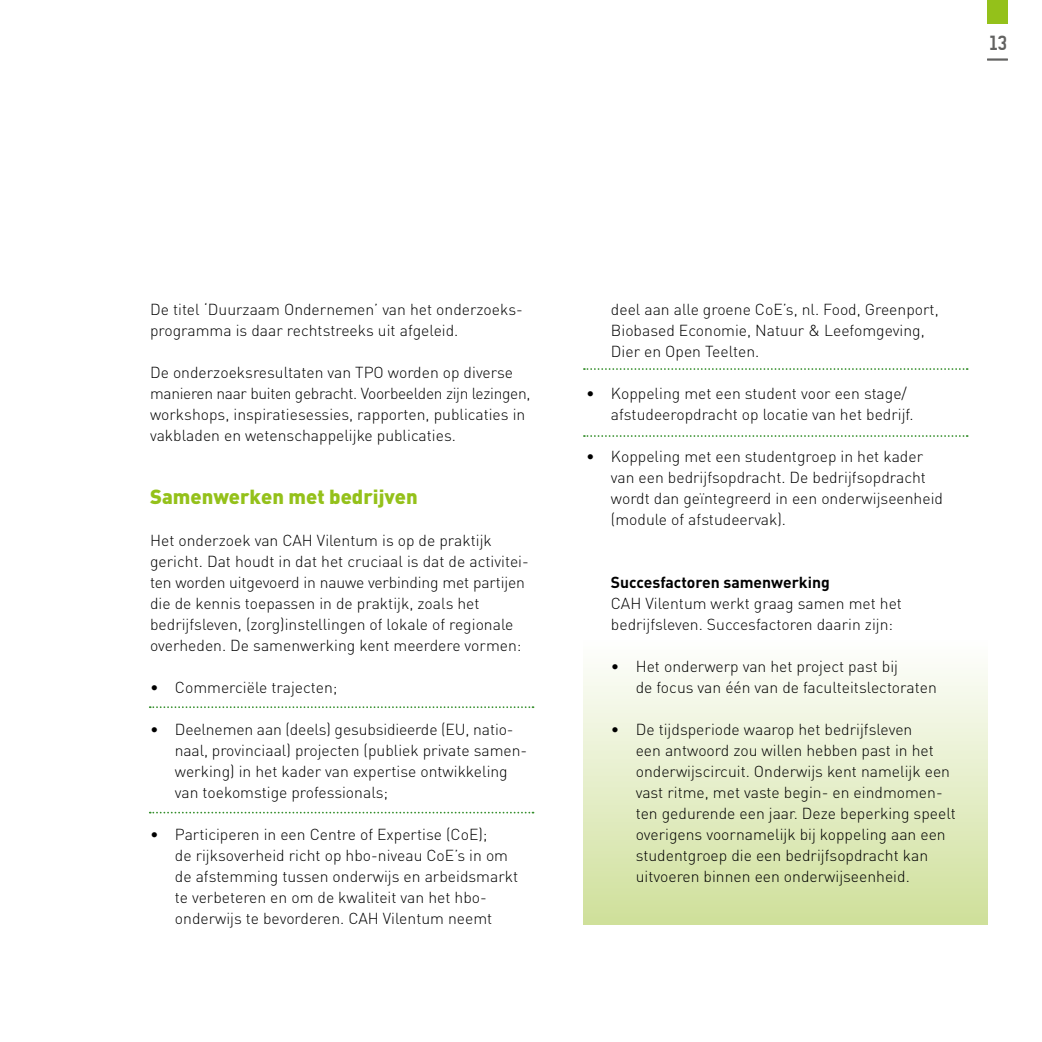
<style>
.page{position:relative;width:1042px;height:1042px;background:#fff}
.page>*{position:absolute;margin:0;border:0;box-sizing:border-box;transform-origin:0 0}
.t1{font:700 21px "A Udimat";color:#626261}
.t2{font:900 20.12px "DIN";color:#94c11a}
.t3{font:300 15.75px/21px "DIN";color:#000}
.t4{font:700 15.75px "DIN";color:#000}
</style>
<div class="page">
<div style="left:987px;top:0;width:21px;height:24px;background:#94c11a"></div>
<div style="left:583px;top:546px;width:404px;height:378px;background:linear-gradient(to bottom,#fff,#d1e1a0)"></div>
<svg style="left:987px;top:59px;width:21px;height:1px"></svg>
<svg style="left:150px;top:706px;width:383px;height:2px"></svg>
<svg style="left:150px;top:812px;width:383px;height:1px"></svg>
<svg style="left:584px;top:368px;width:383px;height:2px"></svg>
<svg style="left:584px;top:435px;width:383px;height:2px"></svg>
<h1 class="t1" style="left:990px;top:31px;width:19px">13</h1>
<p class="t3" style="left:150px;top:299px;width:374px">De titel ‘Duurzaam Ondernemen’ van het onderzoeks&shy;programma is daar rechtstreeks uit afgeleid.</p>
<p class="t3" style="left:150px;top:362px;width:382px">De onderzoeksresultaten van TPO worden op diverse manieren naar buiten gebracht. Voorbeelden zijn lezingen, workshops, inspiratiesessies, rapporten, publicaties in vakbladen en wetenschappelijke publicaties.</p>
<p class="t2" style="left:150px;top:483px;width:269px">Samenwerken met bedrijven</p>
<p class="t3" style="left:150px;top:530px;width:380px">Het onderzoek van CAH Vilentum is op de praktijk gericht. Dat houdt in dat het cruciaal is dat de activitei&shy;ten worden uitgevoerd in nauwe verbinding met partijen die de kennis toepassen in de praktijk, zoals het bedrijfsleven, (zorg)instellingen of lokale of regionale overheden. De samenwerking kent meerdere vormen:</p>
<p class="t3" style="left:150px;top:677px;width:189px">• Commerciële trajecten;</p>
<p class="t3" style="left:175px;top:719px;width:354px;text-indent:-25px">• Deelnemen aan (deels) gesubsidieerde (EU, natio&shy;naal, provinciaal) projecten (publiek private samen&shy;werking) in het kader van expertise ontwikkeling van toekomstige professionals;</p>
<p class="t3" style="left:175px;top:824px;width:345px;text-indent:-25px">• Participeren in een Centre of Expertise (CoE);<br>de rijksoverheid richt op hbo-niveau CoE’s in om de afstemming tussen onderwijs en arbeidsmarkt te verbeteren en om de kwaliteit van het hbo&shy;onderwijs te bevorderen. CAH Vilentum neemt</p>
<p class="t3" style="left:611px;top:299px;width:329px">deel aan alle groene CoE’s, nl. Food, Greenport,<br>Biobased Economie, Natuur &amp; Leefomgeving,<br>Dier en Open Teelten.</p>
<p class="t3" style="left:611px;top:383px;width:304px;text-indent:-25px">• Koppeling met een student voor een stage/ afstudeeropdracht op locatie van het bedrijf.</p>
<p class="t3" style="left:611px;top:446px;width:334px;text-indent:-25px">• Koppeling met een studentgroep in het kader van een bedrijfsopdracht. De bedrijfsopdracht wordt dan geïntegreerd in een onderwijseenheid (module of afstudeervak).</p>
<p class="t4" style="left:611px;top:572px;width:220px">Succesfactoren samenwerking</p>
<p class="t3" style="left:611px;top:593px;width:293px">CAH Vilentum werkt graag samen met het bedrijfsleven. Succesfactoren daarin zijn:</p>
<p class="t3" style="left:636px;top:656px;width:302px;text-indent:-25px">• Het onderwerp van het project past bij<br>de focus van één van de faculteitslectoraten</p>
<p class="t3" style="left:636px;top:719px;width:322px;text-indent:-25px">• De tijdsperiode waarop het bedrijfsleven<br>een antwoord zou willen hebben past in het onderwijscircuit. Onderwijs kent namelijk een vast ritme, met vaste begin- en eindmomen&shy;ten gedurende een jaar. Deze beperking speelt overigens voornamelijk bij koppeling aan een studentgroep die een bedrijfsopdracht kan uitvoeren binnen een onderwijseenheid.</p>
</div>
